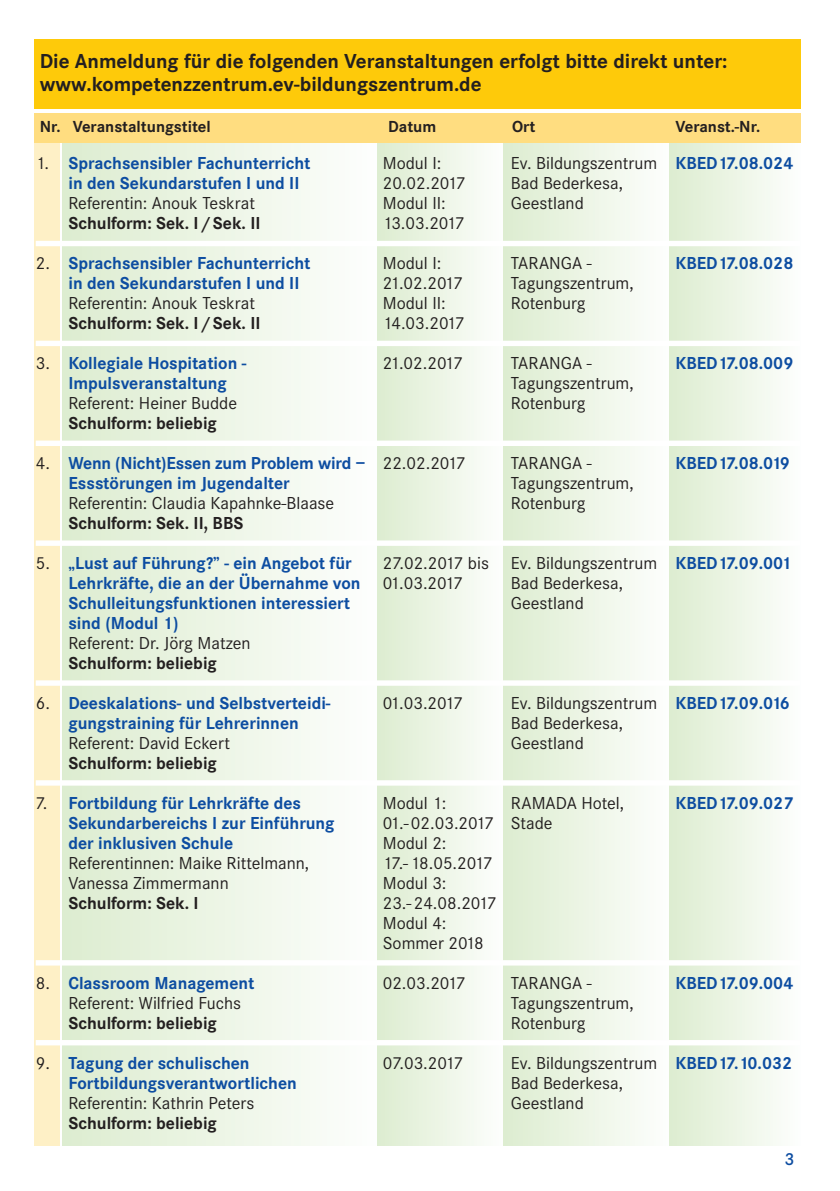
<style>
.page{position:relative;width:840px;height:1191px;background:#fff}
.page>*{position:absolute;margin:0;border:0;box-sizing:border-box;transform-origin:0 0}
.t1{font:700 21px/23px "Corporate S";color:#231f20}
.t2{font:18px/20px "Corporate S";color:#231f20}
.t3{font:700 18px/20px "Corporate S";color:#0d4da1}
.t4{font:700 18px "Corporate S";color:#231f20}
.t5{font:18px "Corporate S";letter-spacing:-.045em;color:#231f20}
.t6{font:600 18px "Corporate S";color:#0d4da1}
.t7{font:700 16.6px "Corporate S";color:#231f20}
.s1{font-weight:400;color:#231f20}
.s2{font-weight:700;color:#0d4da1}
</style>
<div class="page">
<div style="left:34px;top:113px;width:26px;height:1032px;background:#fef0c6"></div>
<div style="left:62px;top:113px;width:315px;height:1032px;background:linear-gradient(to right,#ddecd0,#fdfefd)"></div>
<div style="left:377px;top:113px;width:126px;height:1032px;background:linear-gradient(to right,#ddecd0,#fdfefc)"></div>
<div style="left:503px;top:113px;width:166px;height:1032px;background:linear-gradient(to right,#ddedd0,#fdfefc)"></div>
<div style="left:669px;top:113px;width:130px;height:1032px;background:linear-gradient(to right,#ddedd0,#fcfefc)"></div>
<div style="left:34px;top:113px;width:765px;height:30px;background:#ffdd80"></div>
<div style="left:36px;top:241px;width:763px;height:5px;background:#fff"></div>
<div style="left:36px;top:341px;width:763px;height:5px;background:#fff"></div>
<div style="left:36px;top:440px;width:763px;height:6px;background:#fff"></div>
<div style="left:36px;top:540px;width:763px;height:6px;background:#fff"></div>
<div style="left:36px;top:680px;width:763px;height:6px;background:#fff"></div>
<div style="left:36px;top:780px;width:763px;height:5px;background:#fff"></div>
<div style="left:36px;top:960px;width:763px;height:5px;background:#fff"></div>
<div style="left:36px;top:1040px;width:763px;height:5px;background:#fff"></div>
<div style="left:34px;top:40px;width:765px;height:69px;background:#feca0a"></div>
<p class="t1" style="left:40px;top:49px;width:689px">Die Anmeldung für die folgenden Veranstaltungen erfolgt bitte direkt unter: www.kompetenzzentrum.ev-bildungszentrum.de</p>
<p class="t7" style="left:40px;top:117px;width:172px">Nr. Veranstaltungstitel</p>
<p class="t7" style="left:388px;top:117px;width:50px">Datum</p>
<p class="t7" style="left:511px;top:117px;width:25px">Ort</p>
<p class="t7" style="left:675px;top:117px;width:86px">Veranst.-Nr.</p>
<p class="t3" style="left:36px;top:153px;width:276px"><span class="s1">1.</span> Sprachsensibler Fachunterricht</p>
<p class="t2" style="left:382px;top:153px;width:60px">Modul I:</p>
<p class="t2" style="left:510px;top:153px;width:284px">Ev. Bildungszentrum <span class="s2">KBED17.08.024</span></p>
<p class="t3" style="left:68px;top:173px;width:232px">in den Sekundarstufen I und II</p>
<p class="t2" style="left:382px;top:173px;width:85px">20.02.2017</p>
<p class="t2" style="left:510px;top:173px;width:113px">Bad Bederkesa,</p>
<p class="t2" style="left:68px;top:193px;width:188px">Referentin: Anouk Teskrat</p>
<p class="t2" style="left:382px;top:193px;width:64px">Modul II:</p>
<p class="t2" style="left:510px;top:193px;width:74px">Geestland</p>
<p class="t4" style="left:68px;top:213px;width:193px">Schulform: Sek. I/Sek. II</p>
<p class="t2" style="left:382px;top:213px;width:84px">13.03.2017</p>
<p class="t3" style="left:36px;top:253px;width:276px"><span class="s1">2.</span> Sprachsensibler Fachunterricht</p>
<p class="t2" style="left:382px;top:253px;width:60px">Modul I:</p>
<p class="t2" style="left:510px;top:253px;width:82px">TARANGA -</p>
<p class="t3" style="left:675px;top:253px;width:119px">KBED17.08.028</p>
<p class="t3" style="left:68px;top:273px;width:232px">in den Sekundarstufen I und II</p>
<p class="t2" style="left:382px;top:273px;width:82px">21.02.2017</p>
<p class="t2" style="left:510px;top:273px;width:124px">Tagungszentrum,</p>
<p class="t2" style="left:68px;top:293px;width:188px">Referentin: Anouk Teskrat</p>
<p class="t2" style="left:382px;top:293px;width:64px">Modul II:</p>
<p class="t2" style="left:510px;top:293px;width:76px">Rotenburg</p>
<p class="t4" style="left:68px;top:313px;width:193px">Schulform: Sek. I/Sek. II</p>
<p class="t2" style="left:382px;top:313px;width:84px">14.03.2017</p>
<p class="t3" style="left:36px;top:353px;width:212px"><span class="s1">3.</span> Kollegiale Hospitation -</p>
<p class="t2" style="left:382px;top:353px;width:82px">21.02.2017</p>
<p class="t2" style="left:510px;top:353px;width:82px">TARANGA -</p>
<p class="t3" style="left:675px;top:353px;width:119px">KBED17.08.009</p>
<p class="t3" style="left:68px;top:373px;width:160px">Impulsveranstaltung</p>
<p class="t2" style="left:510px;top:373px;width:124px">Tagungszentrum,</p>
<p class="t2" style="left:68px;top:393px;width:170px">Referent: Heiner Budde</p>
<p class="t2" style="left:510px;top:393px;width:76px">Rotenburg</p>
<p class="t4" style="left:68px;top:412px;width:150px">Schulform: beliebig</p>
<p class="t3" style="left:36px;top:453px;width:431px"><span class="s1">4.</span> Wenn (Nicht)Essen zum Problem wird – <span class="s1">22.02.2017</span></p>
<p class="t2" style="left:510px;top:453px;width:82px">TARANGA -</p>
<p class="t3" style="left:675px;top:453px;width:116px">KBED17.08.019</p>
<p class="t3" style="left:68px;top:473px;width:223px">Essstörungen im Jugendalter</p>
<p class="t2" style="left:510px;top:473px;width:124px">Tagungszentrum,</p>
<p class="t2" style="left:68px;top:493px;width:267px">Referentin: Claudia Kapahnke-Blaase</p>
<p class="t2" style="left:510px;top:493px;width:76px">Rotenburg</p>
<p class="t4" style="left:68px;top:512px;width:176px">Schulform: Sek. II, BBS</p>
<p class="t3" style="left:36px;top:553px;width:317px"><span class="s1">5.</span> „Lust auf Führung?” - ein Angebot für</p>
<p class="t3" style="left:68px;top:553px;width:724px;text-indent:314px"><span class="s1">27.02.2017 bis Ev. Bildungszentrum</span> KBED17.09.001<br>Lehrkräfte, die an der Übernahme von <span class="s1">01.03.2017</span></p>
<p class="t2" style="left:510px;top:573px;width:113px">Bad Bederkesa,</p>
<p class="t3" style="left:68px;top:593px;width:283px">Schulleitungsfunktionen interessiert</p>
<p class="t2" style="left:510px;top:593px;width:74px">Geestland</p>
<p class="t3" style="left:68px;top:613px;width:111px">sind (Modul 1)</p>
<p class="t2" style="left:68px;top:633px;width:184px">Referent: Dr. Jörg Matzen</p>
<p class="t4" style="left:68px;top:652px;width:150px">Schulform: beliebig</p>
<p class="t3" style="left:36px;top:692px;width:296px"><span class="s1">6.</span> Deeskalations- und Selbstverteidi-</p>
<p class="t2" style="left:382px;top:692px;width:82px">01.03.2017</p>
<p class="t2" style="left:510px;top:692px;width:280px">Ev. Bildungszentrum <span class="s2">KBED17.09.016</span></p>
<p class="t3" style="left:68px;top:712px;width:232px">gungstraining für Lehrerinnen</p>
<p class="t2" style="left:510px;top:712px;width:113px">Bad Bederkesa,</p>
<p class="t2" style="left:68px;top:732px;width:163px">Referent: David Eckert</p>
<p class="t2" style="left:510px;top:732px;width:74px">Geestland</p>
<p class="t4" style="left:68px;top:752px;width:150px">Schulform: beliebig</p>
<p class="t3" style="left:36px;top:792px;width:267px"><span class="s1">7.</span> Fortbildung für Lehrkräfte des</p>
<p class="t2" style="left:382px;top:792px;width:65px">Modul 1:</p>
<p class="t2" style="left:510px;top:792px;width:115px">RAMADA Hotel,</p>
<p class="t3" style="left:675px;top:792px;width:119px">KBED17.09.027</p>
<p class="t3" style="left:68px;top:812px;width:267px">Sekundarbereichs I zur Einführung</p>
<p class="t2" style="left:382px;top:812px;width:171px">01.-02.03.2017 Stade</p>
<p class="t3" style="left:68px;top:832px;width:166px">der inklusiven Schule</p>
<p class="t2" style="left:382px;top:832px;width:65px">Modul 2:</p>
<p class="t2" style="left:68px;top:852px;width:242px">Referentinnen: Maike Rittelmann,</p>
<p class="t5" style="left:382px;top:852px;width:111px">17.-18.05.2017</p>
<p class="t2" style="left:68px;top:872px;width:162px">Vanessa Zimmermann</p>
<p class="t2" style="left:382px;top:872px;width:65px">Modul 3:</p>
<p class="t4" style="left:68px;top:892px;width:132px">Schulform: Sek. I</p>
<p class="t2" style="left:382px;top:892px;width:115px">23.-24.08.2017<br>Modul 4:<br>Sommer 2018</p>
<p class="t3" style="left:36px;top:972px;width:220px"><span class="s1">8.</span> Classroom Management</p>
<p class="t2" style="left:382px;top:972px;width:85px">02.03.2017</p>
<p class="t2" style="left:510px;top:972px;width:82px">TARANGA -</p>
<p class="t3" style="left:675px;top:972px;width:119px">KBED17.09.004</p>
<p class="t2" style="left:68px;top:992px;width:174px">Referent: Wilfried Fuchs</p>
<p class="t2" style="left:510px;top:992px;width:124px">Tagungszentrum,</p>
<p class="t4" style="left:68px;top:1012px;width:150px">Schulform: beliebig</p>
<p class="t2" style="left:510px;top:1012px;width:76px">Rotenburg</p>
<p class="t3" style="left:36px;top:1052px;width:215px"><span class="s1">9.</span> Tagung der schulischen</p>
<p class="t2" style="left:382px;top:1052px;width:82px">07.03.2017</p>
<p class="t2" style="left:510px;top:1052px;width:283px">Ev. Bildungszentrum <span class="s2">KBED17.10.032</span></p>
<p class="t3" style="left:68px;top:1072px;width:230px">Fortbildungsverantwortlichen</p>
<p class="t2" style="left:510px;top:1072px;width:113px">Bad Bederkesa,</p>
<p class="t2" style="left:68px;top:1092px;width:187px">Referentin: Kathrin Peters</p>
<p class="t2" style="left:510px;top:1092px;width:74px">Geestland</p>
<p class="t4" style="left:68px;top:1111px;width:150px">Schulform: beliebig</p>
<p class="t6" style="left:784px;top:1148px;width:11px">3</p>
</div>
